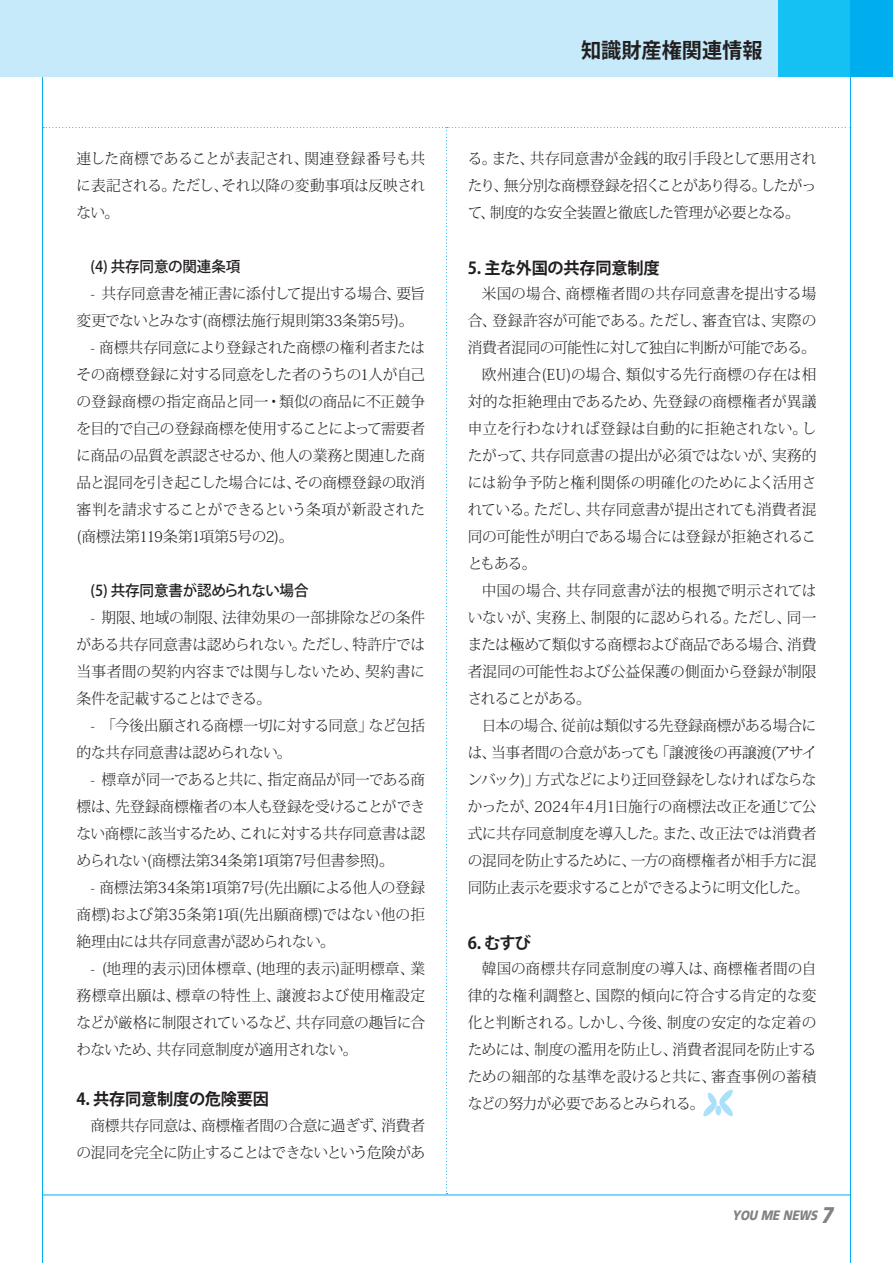
<style>
.page{position:relative;width:893px;height:1263px;background:#fff}
.page>*{position:absolute;margin:0;border:0;box-sizing:border-box;transform-origin:0 0}
.t1{font:700 21px "Koz Go Pro";color:#231f20;scale:.96 1}
.H중제목{font:700 16.5px "Koz Go Pro";letter-spacing:-.01em;color:#231f20}
.H본문_10{font:300 15px/27px "Koz Min Pro";letter-spacing:-.02em;color:#231f20;text-align:justify}
.H소소제목{font:500 15px "Koz Go Pro";letter-spacing:-.01em;color:#231f20}
.t2{font:italic 900 13.5px "Frutiger LT";color:#808285;scale:.85 1}
.s1{font-size:22.5px}
</style>
<div class="page">
<hr style="left:42px;top:0;width:1px;height:1263px;background:#00aeef">
<hr style="left:43px;top:1195px;width:807px;height:1px;background:#00aeef">
<div style="left:0;top:0;width:893px;height:77px;background:#c6eafa"></div>
<div style="left:778px;top:0;width:115px;height:77px;background:#15c0f2"></div>
<div style="left:850px;top:0;width:43px;height:77px;background:#00aeef"></div>
<hr style="left:850px;top:0;width:1px;height:1263px;background:#00aeef">
<p class="H본문_10" style="left:77px;top:145px;width:350px">連した商標であることが表記され、関連登録番号も共に表記される。ただし、それ以降の変動事項は反映されない。</p>
<p class="H소소제목" style="left:91px;top:257px;width:151px">(4) 共存同意の関連条項</p>
<p class="H본문_10" style="left:77px;top:280px;width:350px;text-indent:14px">- 共存同意書を補正書に添付して提出する場合、要旨変更でないとみなす(商標法施行規則第33条第5号)。</p>
<p class="H본문_10" style="left:77px;top:334px;width:350px;text-indent:14px">- 商標共存同意により登録された商標の権利者またはその商標登録に対する同意をした者のうちの1人が自己の登録商標の指定商品と同一・類似の商品に不正競争を目的で自己の登録商標を使用することによって需要者に商品の品質を誤認させるか、他人の業務と関連した商品と混同を引き起こした場合には、その商標登録の取消審判を請求することができるという条項が新設された(商標法第119条第1項第5号の2)。</p>
<p class="H소소제목" style="left:91px;top:581px;width:219px">(5) 共存同意書が認められない場合</p>
<p class="H본문_10" style="left:77px;top:604px;width:350px;text-indent:14px">- 期限、地域の制限、法律効果の一部排除などの条件がある共存同意書は認められない。ただし、特許庁では当事者間の契約内容までは関与しないため、契約書に条件を記載することはできる。</p>
<p class="H본문_10" style="left:77px;top:712px;width:350px;text-indent:14px">- 「今後出願される商標一切に対する同意」など包括的な共存同意書は認められない。</p>
<p class="H본문_10" style="left:77px;top:766px;width:350px;text-indent:14px">- 標章が同一であると共に、指定商品が同一である商標は、先登録商標権者の本人も登録を受けることができない商標に該当するため、これに対する共存同意書は認められない(商標法第34条第1項第7号但書参照)。</p>
<p class="H본문_10" style="left:77px;top:874px;width:350px;text-indent:14px">- 商標法第34条第1項第7号(先出願による他人の登録商標)および第35条第1項(先出願商標)ではない他の拒絶理由には共存同意書が認められない。</p>
<p class="H본문_10" style="left:77px;top:955px;width:350px;text-indent:14px">- (地理的表示)団体標章、(地理的表示)証明標章、業務標章出願は、標章の特性上、譲渡および使用権設定などが厳格に制限されているなど、共存同意の趣旨に合わないため、共存同意制度が適用されない。</p>
<p class="H중제목" style="left:77px;top:1088px;width:194px">4. 共存同意制度の危険要因</p>
<p class="H본문_10" style="left:77px;top:1111px;width:350px;text-align:right">商標共存同意は、商標権者間の合意に過ぎず、消費者の混同を完全に防止することはできないという危険があ</p>
<p class="t1" style="left:581px;top:37px;width:191px">知識財産権関連情報</p>
<p class="H본문_10" style="left:468px;top:145px;width:350px">る。また、共存同意書が金銭的取引手段として悪用されたり、無分別な商標登録を招くことがあり得る。したがって、制度的な安全装置と徹底した管理が必要となる。</p>
<p class="H중제목" style="left:468px;top:257px;width:193px">5. 主な外国の共存同意制度</p>
<p class="H본문_10" style="left:468px;top:280px;width:350px;text-indent:14px">米国の場合、商標権者間の共存同意書を提出する場合、登録許容が可能である。ただし、審査官は、実際の消費者混同の可能性に対して独自に判断が可能である。</p>
<p class="H본문_10" style="left:468px;top:361px;width:350px;text-indent:14px">欧州連合(EU)の場合、類似する先行商標の存在は相対的な拒絶理由であるため、先登録の商標権者が異議申立を行わなければ登録は自動的に拒絶されない。したがって、共存同意書の提出が必須ではないが、実務的には紛争予防と権利関係の明確化のためによく活用されている。ただし、共存同意書が提出されても消費者混同の可能性が明白である場合には登録が拒絶されることもある。</p>
<p class="H본문_10" style="left:468px;top:577px;width:350px;text-indent:14px">中国の場合、共存同意書が法的根拠で明示されてはいないが、実務上、制限的に認められる。ただし、同一または極めて類似する商標および商品である場合、消費者混同の可能性および公益保護の側面から登録が制限されることがある。</p>
<p class="H본문_10" style="left:468px;top:712px;width:350px;text-indent:14px">日本の場合、従前は類似する先登録商標がある場合には、当事者間の合意があっても「譲渡後の再譲渡(アサインバック)」方式などにより迂回登録をしなければならなかったが、2024年4月1日施行の商標法改正を通じて公式に共存同意制度を導入した。また、改正法では消費者の混同を防止するために、一方の商標権者が相手方に混同防止表示を要求することができるように明文化した。</p>
<p class="H중제목" style="left:468px;top:932px;width:65px">6. むすび</p>
<p class="H본문_10" style="left:468px;top:955px;width:350px;text-indent:14px">韓国の商標共存同意制度の導入は、商標権者間の自律的な権利調整と、国際的傾向に符合する肯定的な変化と判断される。しかし、今後、制度の安定的な定着のためには、制度の濫用を防止し、消費者混同を防止するための細部的な基準を設けると共に、審査事例の蓄積などの努力が必要であるとみられる。</p>
<p class="t2" style="left:732px;top:1207px;width:126px">YOU ME NEWS <span class="s1">7</span></p>
</div>
